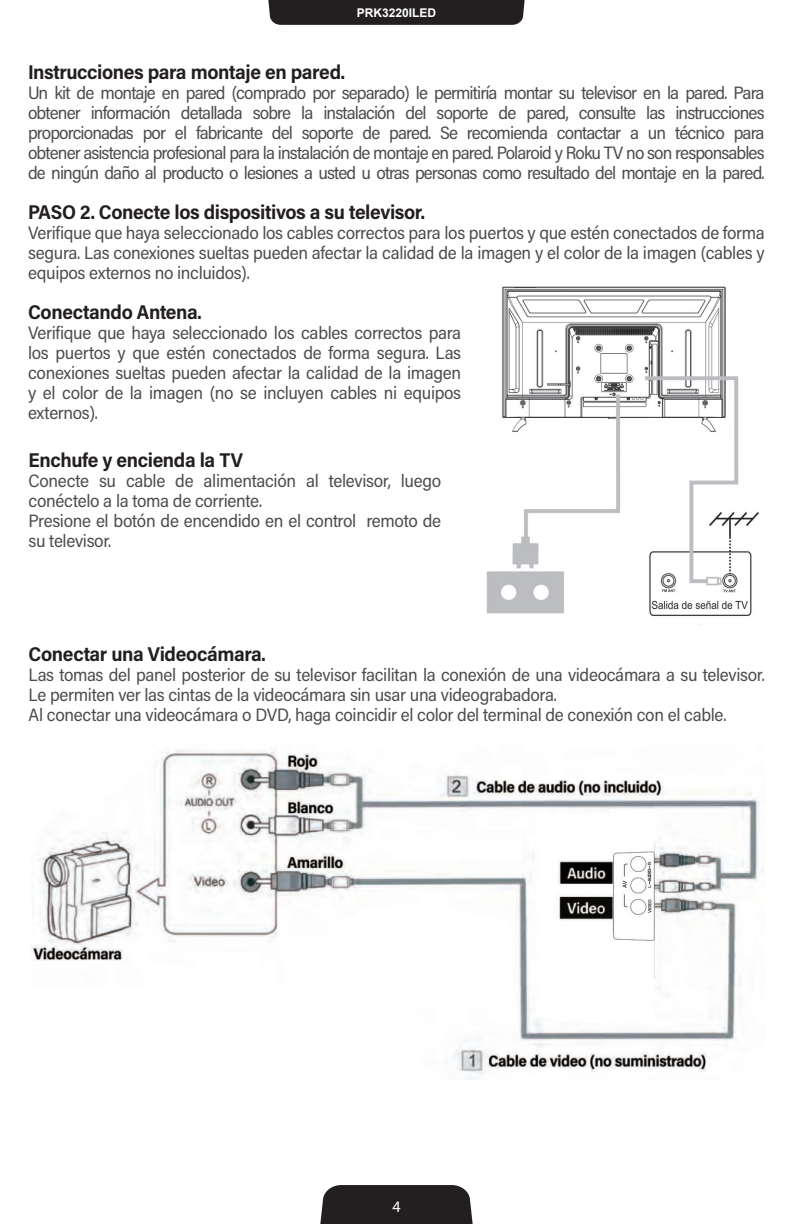
<style>
.page{position:relative;width:793px;height:1224px;background:#fff}
.page>*{position:absolute;margin:0;border:0;box-sizing:border-box;transform-origin:0 0}
.t1{font:700 20px "Acumin Pro Semi Cond";letter-spacing:-.02em;color:#231f20}
.t2{font:18px/20px "Acumin Pro Semi Cond";letter-spacing:-.02em;color:#4b4c4d;text-align:justify}
.t3{font:16px "Myriad Pro";color:#fff}
.t4{font:700 12px "Arial";color:#fff}
</style>
<div class="page">
<div style="left:320px;top:1185px;width:153px;height:39px;background:#231f20"></div>
<div style="left:268px;top:0;width:257px;height:25px;background:#231f20"></div>
<img style="left:32px;top:750px;width:732px;height:329px">
<img style="left:486px;top:286px;width:273px;height:339px">
<p class="t4" style="left:357px;top:5px;width:81px">PRK3220ILED</p>
<p class="t1" style="left:28px;top:58px;width:318px">Instrucciones para montaje en pared.</p>
<p class="t2" style="left:28px;top:82px;width:738px">Un kit de montaje en pared (comprado por separado) le permitiría montar su televisor en la pared. Para obtener información detallada sobre la instalación del soporte de pared, consulte las instrucciones proporcionadas por el fabricante del soporte de pared. Se recomienda contactar a un técnico para obtener asistencia profesional para la instalación de montaje en pared. Polaroid y Roku TV no son responsables de ningún daño al producto o lesiones a usted u otras personas como resultado del montaje en la pared.</p>
<p class="t1" style="left:28px;top:198px;width:398px">PASO 2. Conecte los dispositivos a su televisor.</p>
<p class="t2" style="left:28px;top:222px;width:738px">Verifique que haya seleccionado los cables correctos para los puertos y que estén conectados de forma segura. Las conexiones sueltas pueden afectar la calidad de la imagen y el color de la imagen (cables y equipos externos no incluidos).</p>
<p class="t1" style="left:28px;top:298px;width:175px">Conectando Antena.</p>
<p class="t2" style="left:28px;top:322px;width:434px">Verifique que haya seleccionado los cables correctos para los puertos y que estén conectados de forma segura. Las conexiones sueltas pueden afectar la calidad de la imagen y el color de la imagen (no se incluyen cables ni equipos externos).</p>
<p class="t1" style="left:29px;top:446px;width:216px">Enchufe y encienda la TV</p>
<p class="t2" style="left:29px;top:470px;width:414px">Conecte su cable de alimentación al televisor, luego conéctelo a la toma de corriente.</p>
<p class="t2" style="left:29px;top:510px;width:414px">Presione el botón de encendido en el control remoto de su televisor.</p>
<p class="t1" style="left:29px;top:640px;width:238px">Conectar una Videocámara.</p>
<p class="t2" style="left:29px;top:664px;width:737px">Las tomas del panel posterior de su televisor facilitan la conexión de una videocámara a su televisor.<br>Le permiten ver las cintas de la videocámara sin usar una videograbadora.</p>
<p class="t2" style="left:29px;top:704px;width:699px">Al conectar una videocámara o DVD, haga coincidir el color del terminal de conexión con el cable.</p>
<p class="t3" style="left:392px;top:1197px;width:10px">4</p>
</div>
